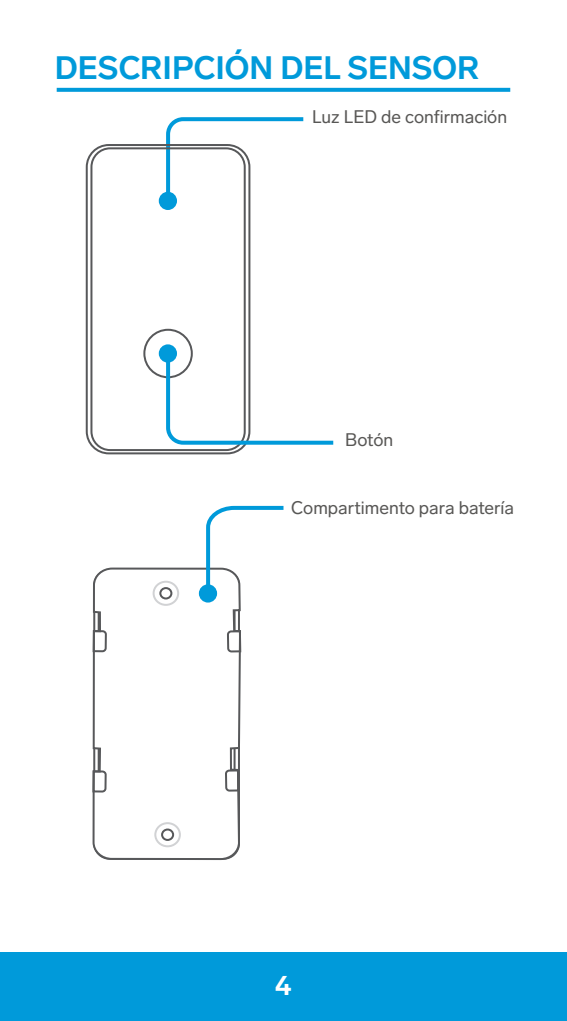
<style>
.page{position:relative;width:567px;height:1021px;background:#fff}
.page>*{position:absolute;margin:0;border:0;box-sizing:border-box;transform-origin:0 0}
.t1{font:700 32px "Lab Grotesque";color:#009ada}
.t2{font:700 28px "Lab Grotesque";color:#fff}
.t3{font:18px "Lab Grotesque";color:#585755}
</style>
<div class="page">
<svg style="left:57px;top:88px;width:453px;height:4px;background:#0b9edb"></svg>
<div style="left:0;top:952px;width:567px;height:68px;background:#009ada"></div>
<svg style="left:164px;top:117px;width:140px;height:88px"></svg>
<div style="left:86px;top:144px;width:164px;height:310px;border:2px solid #57585a;border-radius:22px"></div>
<div style="left:90px;top:147px;width:156px;height:304px;border:2px solid #57585a;border-radius:19px"></div>
<div style="left:143px;top:329px;width:50px;height:49px;border:2px solid #57585a;border-radius:50%"></div>
<div style="left:159px;top:192px;width:18px;height:18px;background:#009ada;border-radius:50%"></div>
<div style="left:159px;top:344px;width:18px;height:18px;background:#009ada;border-radius:50%"></div>
<svg style="left:91px;top:357px;width:243px;height:503px"></svg>
<div style="left:199px;top:584px;width:18px;height:18px;background:#009ada;border-radius:50%"></div>
<h1 class="t1" style="left:55px;top:49px;width:426px">DESCRIPCIÓN DEL SENSOR</h1>
<p class="t3" style="left:312px;top:106px;width:197px">Luz LED de confirmación</p>
<p class="t3" style="left:345px;top:429px;width:49px">Botón</p>
<p class="t3" style="left:291px;top:497px;width:224px">Compartimento para batería</p>
<h2 class="t2" style="left:275px;top:968px;width:18px">4</h2>
</div>
